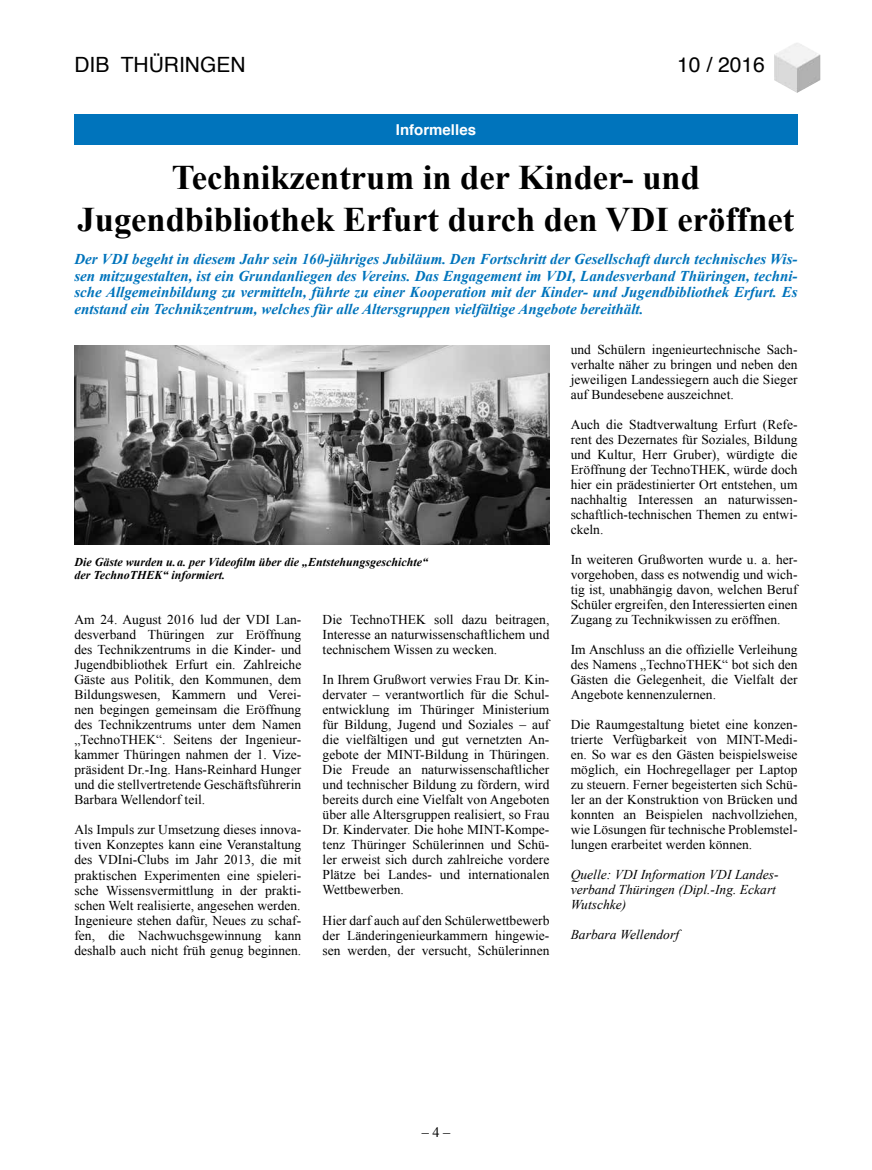
<style>
.page{position:relative;width:872px;height:1170px;background:#fff}
.page>*{position:absolute;margin:0;border:0;box-sizing:border-box;transform-origin:0 0}
.t1{font:700 34.5px/42px "Times New Roman";color:#000;text-align:center}
.t2{font:21px "Helvetica";color:#000}
.t3{font:italic 700 15px/16.5px "Times New Roman";color:#0074bc;text-align:justify}
.t4{font:700 15px "Helvetica";color:#fff}
.t5{font:14.25px "Times New Roman";color:#000}
.t6{font:13.5px/15px "Times New Roman";color:#000;text-align:justify}
.t7{font:italic 13.5px/15px "Times New Roman";color:#000}
.t8{font:italic 700 12px/13.5px "Times New Roman";color:#000}
</style>
<div class="page">
<img style="left:774px;top:43px;width:46px;height:50px">
<div style="left:74px;top:114px;width:723px;height:30px;background:#0074bc"></div>
<img style="left:74px;top:345px;width:475px;height:199px">
<h2 class="t2" style="left:74px;top:49px;width:173px">DIB THÜRINGEN</h2>
<h2 class="t2" style="left:677px;top:49px;width:89px">10 / 2016</h2>
<p class="t4" style="left:396px;top:117px;width:82px">Informelles</p>
<h1 class="t1" style="left:78px;top:156px;width:718px">Technikzentrum in der Kinder- und<br>Jugendbibliothek Erfurt durch den VDI eröffnet</h1>
<p class="t3" style="left:74px;top:250px;width:724px">Der VDI begeht in diesem Jahr sein 160-jähriges Jubiläum. Den Fortschritt der Gesellschaft durch technisches Wis&shy;sen mitzugestalten, ist ein Grundanliegen des Vereins. Das Engagement im VDI, Landesverband Thüringen, techni&shy;sche Allgemeinbildung zu vermitteln, führte zu einer Kooperation mit der Kinder- und Jugendbibliothek Erfurt. Es entstand ein Technikzentrum, welches für alle Altersgruppen vielfältige Angebote bereithält.</p>
<p class="t8" style="left:74px;top:554px;width:355px">Die Gäste wurden u. a. per Videofilm über die „Entstehungsgeschichte“ der TechnoTHEK“ informiert.</p>
<p class="t6" style="left:74px;top:612px;width:228px">Am 24. August 2016 lud der VDI Lan&shy;desverband Thüringen zur Eröffnung des Technikzentrums in die Kinder- und Jugendbibliothek Erfurt ein. Zahlreiche Gäste aus Politik, den Kommunen, dem Bildungswesen, Kammern und Verei&shy;nen begingen gemeinsam die Eröffnung des Technikzentrums unter dem Namen „TechnoTHEK“. Seitens der Ingenieur&shy;kammer Thüringen nahmen der 1. Vize&shy;präsident Dr.-Ing. Hans-Reinhard Hunger und die stellvertretende Geschäftsführerin Barbara Wellendorf teil.</p>
<p class="t6" style="left:74px;top:822px;width:228px">Als Impuls zur Umsetzung dieses innova&shy;tiven Konzeptes kann eine Veranstaltung des VDIni-Clubs im Jahr 2013, die mit praktischen Experimenten eine spieleri&shy;sche Wissensvermittlung in der prakti&shy;schen Welt realisierte, angesehen werden.<br>Ingenieure stehen dafür, Neues zu schaf&shy;fen, die Nachwuchsgewinnung kann deshalb auch nicht früh genug beginnen.</p>
<p class="t6" style="left:322px;top:612px;width:228px">Die TechnoTHEK soll dazu beitragen, Interesse an naturwissenschaftlichem und technischem Wissen zu wecken.</p>
<p class="t6" style="left:322px;top:672px;width:228px">In Ihrem Grußwort verwies Frau Dr. Kin&shy;dervater – verantwortlich für die Schul&shy;entwicklung im Thüringer Ministerium für Bildung, Jugend und Soziales – auf die vielfältigen und gut vernetzten An&shy;gebote der MINT-Bildung in Thüringen.<br>Die Freude an naturwissenschaftlicher und technischer Bildung zu fördern, wird bereits durch eine Vielfalt von Angeboten über alle Altersgruppen realisiert, so Frau Dr. Kindervater. Die hohe MINT-Kompe&shy;tenz Thüringer Schülerinnen und Schü&shy;ler erweist sich durch zahlreiche vordere Plätze bei Landes- und internationalen Wettbewerben.</p>
<p class="t6" style="left:322px;top:912px;width:228px">Hier darf auch auf den Schülerwettbewerb der Länderingenieurkammern hingewie&shy;sen werden, der versucht, Schülerinnen</p>
<p class="t6" style="left:570px;top:342px;width:228px">und Schülern ingenieurtechnische Sach&shy;verhalte näher zu bringen und neben den jeweiligen Landessiegern auch die Sieger auf Bundesebene auszeichnet.</p>
<p class="t6" style="left:570px;top:417px;width:228px">Auch die Stadtverwaltung Erfurt (Refe&shy;rent des Dezernates für Soziales, Bildung und Kultur, Herr Gruber), würdigte die Eröffnung der TechnoTHEK, würde doch hier ein prädestinierter Ort entstehen, um nachhaltig Interessen an naturwissen&shy;schaftlich-technischen Themen zu entwi&shy;ckeln.</p>
<p class="t6" style="left:570px;top:552px;width:228px">In weiteren Grußworten wurde u. a. her&shy;vorgehoben, dass es notwendig und wich&shy;tig ist, unabhängig davon, welchen Beruf Schüler ergreifen, den Interessierten einen Zugang zu Technikwissen zu eröffnen.</p>
<p class="t6" style="left:570px;top:642px;width:228px">Im Anschluss an die offizielle Verleihung des Namens „TechnoTHEK“ bot sich den Gästen die Gelegenheit, die Vielfalt der Angebote kennenzulernen.</p>
<p class="t6" style="left:570px;top:717px;width:228px">Die Raumgestaltung bietet eine konzen&shy;trierte Verfügbarkeit von MINT-Medi&shy;en. So war es den Gästen beispielsweise möglich, ein Hochregellager per Laptop zu steuern. Ferner begeisterten sich Schü&shy;ler an der Konstruktion von Brücken und konnten an Beispielen nachvollziehen, wie Lösungen für technische Problemstel&shy;lungen erarbeitet werden können.</p>
<p class="t7" style="left:570px;top:867px;width:209px">Quelle: VDI Information VDI Landes&shy;verband Thüringen (Dipl.-Ing. Eckart<br>Wutschke)</p>
<p class="t7" style="left:570px;top:927px;width:110px">Barbara Wellendorf</p>
<p class="t5" style="left:422px;top:1122px;width:30px">– 4 –</p>
</div>
